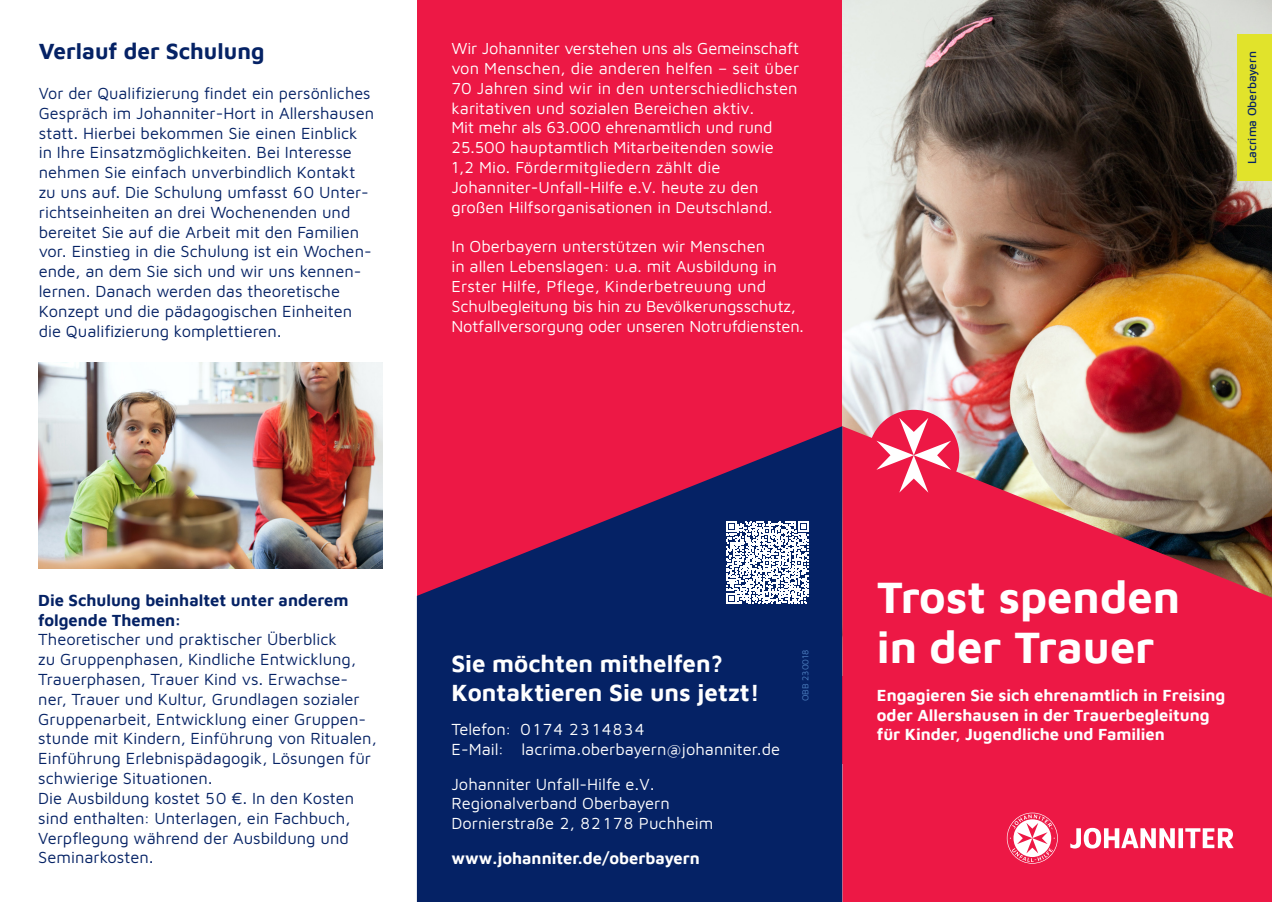
<style>
.page{position:relative;width:1272px;height:902px;background:#fff}
.page>*{position:absolute;margin:0;border:0;box-sizing:border-box;transform-origin:0 0}
.t1{font:700 45px/49.5px "Maven Johanniter";color:#fff}
.t2{font:700 24px/28.8px "Maven Johanniter";color:#fff}
.t3{font:700 22.5px "Maven Johanniter";color:#052265}
.t4{font:16.5px/19.8px "Maven Johanniter";color:#052265}
.t5{font:16.5px/19.8px "Maven Pro";color:#fff}
.t6{font:16.5px/19.8px "Maven Johanniter";color:#fff}
.t7{font:700 16.5px/19.8px "Maven Johanniter";color:#fff}
.t8{font:700 16.5px/19.8px "Maven Johanniter";color:#052265}
.t9{font:500 12px "Maven Johanniter";color:#052265}
.t10{font:9px "Maven Pro";color:#4f81c2}
</style>
<div class="page">
<div style="left:417px;top:0;width:425px;height:763px;background:#ed1845"></div>
<img style="left:842px;top:0;width:429px;height:426px">
<svg style="left:842px;top:426px;width:429px;height:475px;background:#de2e4f"></svg>
<div style="left:868px;top:410px;width:91px;height:90px;background:#ed1845;border-radius:50%"></div>
<svg style="left:876px;top:418px;width:75px;height:74px"></svg>
<svg style="left:1006px;top:812px;width:227px;height:51px"></svg>
<img style="left:39px;top:363px;width:343px;height:205px">
<div style="left:1237px;top:34px;width:34px;height:146px;background:#e1e32b"></div>
<svg style="left:417px;top:426px;width:425px;height:475px;fill:#052265"></svg>
<svg style="left:726px;top:521px;width:82px;height:82px;background:#b1bacf"></svg>
<h3 class="t3" style="left:39px;top:36px;width:227px">Verlauf der Schulung</h3>
<p class="t4" style="left:39px;top:82px;width:337px">Vor der Qualifizierung findet ein persönliches Gespräch im Johanniter-Hort in Allershausen statt. Hierbei bekommen Sie einen Einblick in Ihre Einsatzmöglichkeiten. Bei Interesse nehmen Sie einfach unverbindlich Kontakt zu uns auf. Die Schulung umfasst 60 Unter&shy;richtseinheiten an drei Wochenenden und bereitet Sie auf die Arbeit mit den Familien vor. Einstieg in die Schulung ist ein Wochen&shy;ende, an dem Sie sich und wir uns kennen&shy;lernen. Danach werden das theoretische Konzept und die pädagogischen Einheiten die Qualifizierung komplettieren.</p>
<p class="t5" style="left:451px;top:38px;width:349px">Wir Johanniter verstehen uns als Gemeinschaft von Menschen, die anderen helfen – seit über 70 Jahren sind wir in den unterschiedlichsten karitativen und sozialen Bereichen aktiv.<br>Mit mehr als 63.000 ehrenamtlich und rund 25.500 hauptamtlich Mitarbeitenden sowie 1,2 Mio. Fördermitgliedern zählt die Johanniter-Unfall-Hilfe e.V. heute zu den großen Hilfsorganisationen in Deutschland.</p>
<p class="t5" style="left:451px;top:236px;width:354px">In Oberbayern unterstützen wir Menschen<br>in allen Lebenslagen: u.a. mit Ausbildung in Erster Hilfe, Pflege, Kinderbetreuung und Schulbegleitung bis hin zu Bevölkerungsschutz, Notfallversorgung oder unseren Notrufdiensten.</p>
<p class="t9" style="left:1243px;top:164px;width:115px;rotate:-90deg">Lacrima Oberbayern</p>
<p class="t8" style="left:38px;top:589px;width:312px">Die Schulung beinhaltet unter anderem folgende Themen:</p>
<p class="t4" style="left:38px;top:628px;width:340px">Theoretischer und praktischer Überblick<br>zu Gruppenphasen, Kindliche Entwicklung, Trauerphasen, Trauer Kind vs. Erwachse&shy;ner, Trauer und Kultur, Grundlagen sozialer Gruppenarbeit, Entwicklung einer Gruppen&shy;stunde mit Kindern, Einführung von Ritualen, Einführung Erlebnispädagogik, Lösungen für schwierige Situationen.<br>Die Ausbildung kostet 50 €. In den Kosten sind enthalten: Unterlagen, ein Fachbuch, Verpflegung während der Ausbildung und Seminarkosten.</p>
<h2 class="t2" style="left:451px;top:647px;width:310px">Sie möchten mithelfen?<br>Kontaktieren Sie uns jetzt!</h2>
<p class="t6" style="left:451px;top:718px;width:330px">Telefon: 0174 2314834<br>E-Mail: lacrima.oberbayern@johanniter.de</p>
<p class="t6" style="left:451px;top:772px;width:263px">Johanniter Unfall-Hilfe e.V.<br>Regionalverband Oberbayern<br>Dornierstraße 2, 82178 Puchheim</p>
<p class="t7" style="left:451px;top:846px;width:250px">www.johanniter.de/oberbayern</p>
<p class="t10" style="left:799px;top:701px;width:53px;rotate:-90deg">OBB 230018</p>
<h1 class="t1" style="left:876px;top:569px;width:305px">Trost spenden in der Trauer</h1>
<p class="t7" style="left:876px;top:684px;width:350px">Engagieren Sie sich ehrenamtlich in Freising oder Allershausen in der Trauerbegleitung für Kinder, Jugendliche und Familien</p>
</div>
